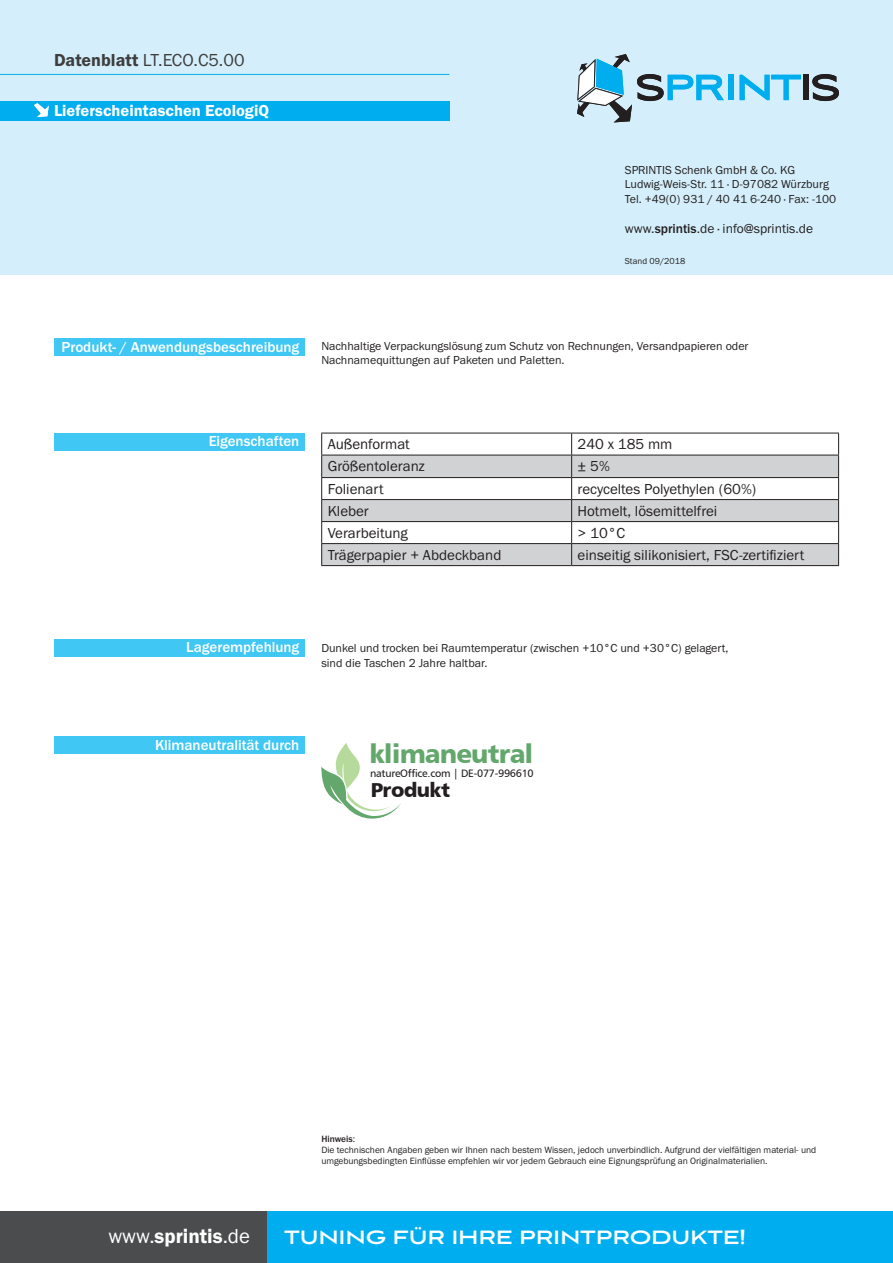
<style>
.page{position:relative;width:893px;height:1263px;background:#fff}
.page>*{position:absolute;margin:0;border:0;box-sizing:border-box;transform-origin:0 0}
.t1{font:26.25px "Humanist 777 BT Black B";letter-spacing:-.03em;color:#63a76c}
.t2{font:700 24px "Aviano Sans";letter-spacing:-.01em;color:#fff}
.t3{font:20.85px "Franklin Gothic URW Dem";color:#fff}
.t4{font:20.25px "Humanist 777 BT Black B";letter-spacing:-.03em;color:#231f20}
.t5{font:18px "Franklin Gothic URW Boo";color:#3e3e3f}
.t6{font:16.5px "Franklin Gothic URW Dem";color:#fff}
.t7{font:15px "Franklin Gothic URW Boo";color:#231f20}
.t8{font:500 15px "Franklin Gothic URW";color:#fff}
.t9{font:13.5px "Franklin Gothic URW Boo";color:#231f20}
.t10{font:12px/14.4px "Franklin Gothic URW Boo";color:#231f20}
.t11{font:10.8px "Humanist 777 BT Roman B";letter-spacing:-.03em;color:#231f20}
.t12{font:9.45px/11.4px "Franklin Gothic URW Boo";color:#231f20}
.t13{font:500 9.45px "Franklin Gothic URW";color:#231f20}
.t14{font:9px "Franklin Gothic URW Boo";color:#231f20}
.s1{font-family:"Franklin Gothic URW Dem"}
.s2{font-family:"Franklin Gothic URW";font-weight:500}
.s3{font-family:"Franklin Gothic URW Boo";font-weight:400}
.s4{font-family:"Franklin Gothic URW Boo"}
</style>
<div class="page">
<div style="left:266px;top:1212px;width:627px;height:51px;background:#00aeef"></div>
<div style="left:0;top:1212px;width:266px;height:51px;background:#4b4c4d"></div>
<hr style="left:892px;top:1212px;width:1px;height:51px;background:#4b4c4d">
<div style="left:0;top:0;width:893px;height:274px;background:#d4effb"></div>
<div style="left:0;top:102px;width:449px;height:19px;background:#00aeef"></div>
<hr style="left:0;top:74px;width:449px;height:1px;background:#00aeef">
<div style="left:54px;top:338px;width:250px;height:18px;background:#40c7f4"></div>
<div style="left:54px;top:639px;width:250px;height:18px;background:#40c7f4"></div>
<svg style="left:34px;top:103px;width:15px;height:14px"></svg>
<svg style="left:322px;top:456px;width:516px;height:109px;fill:#d1d2d4"></svg>
<hr style="left:321px;top:433px;width:251px;height:1px;background:#231f20">
<hr style="left:572px;top:433px;width:267px;height:1px;background:#231f20">
<hr style="left:321px;top:455px;width:251px;height:1px;background:#231f20">
<hr style="left:572px;top:455px;width:267px;height:1px;background:#231f20">
<hr style="left:321px;top:477px;width:251px;height:1px;background:#231f20">
<hr style="left:572px;top:477px;width:267px;height:1px;background:#231f20">
<hr style="left:321px;top:499px;width:251px;height:1px;background:#231f20">
<hr style="left:572px;top:499px;width:267px;height:1px;background:#231f20">
<hr style="left:321px;top:521px;width:251px;height:1px;background:#231f20">
<hr style="left:572px;top:521px;width:267px;height:1px;background:#231f20">
<hr style="left:321px;top:543px;width:251px;height:1px;background:#231f20">
<svg style="left:321px;top:433px;width:1px;height:132px"></svg>
<hr style="left:572px;top:543px;width:267px;height:1px;background:#231f20">
<svg style="left:571px;top:433px;width:1px;height:132px"></svg>
<svg style="left:838px;top:433px;width:1px;height:132px"></svg>
<hr style="left:321px;top:565px;width:251px;height:1px;background:#231f20">
<hr style="left:572px;top:565px;width:267px;height:1px;background:#231f20">
<div style="left:54px;top:433px;width:250px;height:17px;background:#40c7f4"></div>
<div style="left:729px;top:75px;width:5px;height:25px;background:#00aeef"></div>
<svg style="left:740px;top:75px;width:61px;height:25px"></svg>
<div style="left:803px;top:75px;width:5px;height:25px;background:#231f20"></div>
<svg style="left:812px;top:74px;width:27px;height:27px"></svg>
<svg style="left:577px;top:54px;width:147px;height:68px"></svg>
<div style="left:54px;top:736px;width:250px;height:18px;background:#40c7f4"></div>
<svg style="left:321px;top:743px;width:80px;height:76px"></svg>
<p class="t5" style="left:54px;top:49px;width:192px"><span class="s1">Datenblatt</span> LT.ECO.C5.00</p>
<p class="t6" style="left:54px;top:101px;width:216px">Lieferscheintaschen EcologiQ</p>
<p class="t10" style="left:625px;top:162px;width:213px">SPRINTIS Schenk GmbH &amp; Co. KG<br>Ludwig-Weis-Str. 11 · D-97082 Würzburg<br>Tel. +49(0) 931 / 40 41 6-240 · Fax: -100</p>
<p class="t9" style="left:625px;top:220px;width:190px">www.<span class="s2">sprintis</span>.de · info@sprintis.de</p>
<p class="t14" style="left:625px;top:255px;width:62px">Stand 09/2018</p>
<p class="t8" style="left:62px;top:337px;width:239px">Produkt- / Anwendungsbeschreibung</p>
<p class="t10" style="left:321px;top:338px;width:429px">Nachhaltige Verpackungslösung zum Schutz von Rechnungen, Versandpapieren oder<br>Nachnamequittungen auf Paketen und Paletten.</p>
<p class="t8" style="left:209px;top:432px;width:92px">Eigenschaften</p>
<p class="t7" style="left:328px;top:435px;width:84px">Außenformat</p>
<p class="t7" style="left:578px;top:435px;width:96px">240 x 185 mm</p>
<p class="t7" style="left:328px;top:457px;width:99px">Größentoleranz</p>
<p class="t7" style="left:578px;top:457px;width:34px">± 5%</p>
<p class="t7" style="left:328px;top:479px;width:57px">Folienart</p>
<p class="t7" style="left:578px;top:479px;width:180px">recyceltes Polyethylen (60%)</p>
<p class="t7" style="left:328px;top:501px;width:43px">Kleber</p>
<p class="t7" style="left:578px;top:501px;width:141px">Hotmelt, lösemittelfrei</p>
<p class="t7" style="left:328px;top:523px;width:82px">Verarbeitung</p>
<p class="t7" style="left:578px;top:523px;width:49px">&gt; 10°C</p>
<p class="t7" style="left:328px;top:545px;width:175px">Trägerpapier + Abdeckband</p>
<p class="t7" style="left:578px;top:545px;width:228px">einseitig silikonisiert, FSC-zertifiziert</p>
<p class="t8" style="left:186px;top:638px;width:115px">Lagerempfehlung</p>
<p class="t10" style="left:321px;top:641px;width:409px">Dunkel und trocken bei Raumtemperatur (zwischen +10°C und +30°C) gelagert,</p>
<p class="t10" style="left:321px;top:655px;width:168px">sind die Taschen 2 Jahre haltbar.</p>
<p class="t8" style="left:155px;top:735px;width:146px">Klimaneutralität durch</p>
<p class="t1" style="left:369px;top:737px;width:165px">klimaneutral</p>
<p class="t11" style="left:370px;top:766px;width:165px">natureOffice.com | DE-077-996610</p>
<p class="t4" style="left:371px;top:777px;width:81px">Produkt</p>
<p class="t13" style="left:321px;top:1133px;width:35px">Hinweis<span class="s3">:</span></p>
<p class="t12" style="left:321px;top:1144px;width:496px">Die technischen Angaben geben wir Ihnen nach bestem Wissen, jedoch unverbindlich. Aufgrund der vielfältigen material- und umgebungsbedingten Einflüsse empfehlen wir vor jedem Gebrauch eine Eignungsprüfung an Originalmaterialien.</p>
<h3 class="t3" style="left:108px;top:1223px;width:143px"><span class="s4">www.</span>sprintis<span class="s4">.de</span></h3>
<h2 class="t2" style="left:284px;top:1225px;width:463px">TUNING FÜR IHRE PRINTPRODUKTE!</h2>
</div>
